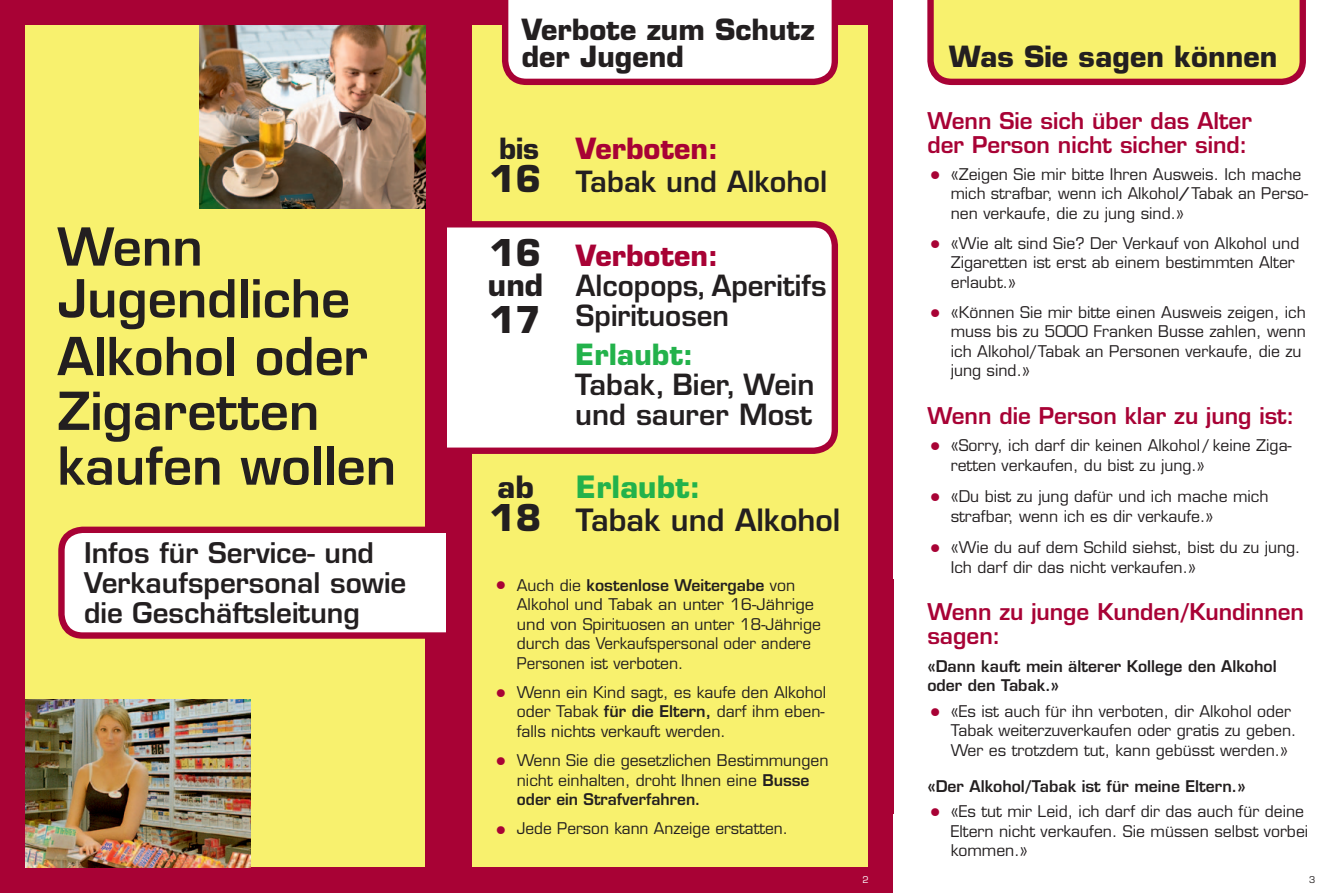
<style>
.page{position:relative;width:1340px;height:893px;background:#fff}
.page>*{position:absolute;margin:0;border:0;box-sizing:border-box;transform-origin:0 0}
.t1{font:600 51px/54.8px "Eurostile";color:#231f20}
.t2{font:700 36px/73.3px "Eurostile";color:#231f20}
.t3{font:600 30px "Eurostile";color:#231f20}
.t4{font:700 30px "Eurostile";color:#23b24b}
.t5{font:700 30px "Eurostile";color:#231f20}
.t6{font:600 28.5px/30px "Eurostile";color:#231f20}
.t7{font:700 28.5px/27px "Eurostile";color:#231f20}
.t8{font:700 28.5px "Eurostile";color:#a80235}
.t9{font:700 28.5px "Eurostile";color:#23b24b}
.t10{font:600 27.75px/30px "Eurostile";color:#231f20}
.t11{font:600 22.5px/24px "Eurostile";color:#a80235}
.t12{font:21px "Eurostile";color:#a80235}
.t13{font:15.75px/19.5px "Eurostile";color:#231f20}
.t14{font:600 15.75px/19.5px "Eurostile";color:#231f20}
.t15{font:9px "Eurostile";color:#fff}
.t16{font:9px "Eurostile";color:#231f20}
.s1{font-weight:600}
.s2{font-size:21px;color:#a80235}
.s3{font-weight:700}
</style>
<div class="page">
<div style="left:446px;top:0;width:447px;height:893px;background:#a80235"></div>
<div style="left:472px;top:26px;width:395px;height:841px;background:#f8f16e"></div>
<div style="left:415px;top:224px;width:419px;height:227px;background:#fff;border-radius:21px"></div>
<div style="left:411px;top:221px;width:427px;height:233px;border:6px solid #a80235;border-radius:21px"></div>
<svg style="left:502px;top:0;width:336px;height:85px;background:#f6e6e9"></svg>
<div style="left:0;top:0;width:446px;height:893px;background:#a80235"></div>
<div style="left:26px;top:26px;width:399px;height:841px;background:#f8f16e"></div>
<img style="left:26px;top:699px;width:225px;height:168px">
<img style="left:200px;top:26px;width:225px;height:182px">
<div style="left:61px;top:530px;width:406px;height:105px;background:#fff;border-radius:21px"></div>
<div style="left:58px;top:527px;width:412px;height:112px;border:6px solid #a80235;border-radius:21px"></div>
<div style="left:446px;top:474px;width:26px;height:173px;background:#a80235"></div>
<svg style="left:927px;top:0;width:378px;height:85px;background:#f0d969"></svg>
<h1 class="t1" style="left:57px;top:220px;width:294px;line-height:51.8px">Wenn<br>Jugendliche</h1>
<h1 class="t1" style="left:57px;top:328px;width:340px">Alkohol oder<br>Zigaretten kaufen wollen</h1>
<h3 class="t10" style="left:84px;top:537px;width:324px">Infos für Service- und<br>Verkaufspersonal sowie die Geschäftsleitung</h3>
<h3 class="t7" style="left:522px;top:16px;width:294px">Verbote zum Schutz der Jugend</h3>
<h3 class="t7" style="left:499px;top:135px;width:42px">bis</h3>
<h2 class="t2" style="left:489px;top:142px;width:53px">16<br>16</h2>
<h3 class="t5" style="left:488px;top:266px;width:57px">und</h3>
<h2 class="t2" style="left:489px;top:283px;width:53px">17</h2>
<h3 class="t5" style="left:497px;top:469px;width:38px">ab</h3>
<h2 class="t2" style="left:489px;top:481px;width:53px">18</h2>
<h3 class="t8" style="left:576px;top:131px;width:144px">Verboten:</h3>
<h3 class="t6" style="left:576px;top:166px;width:253px">Tabak und Alkohol</h3>
<h3 class="t8" style="left:576px;top:238px;width:144px">Verboten:</h3>
<h3 class="t6" style="left:576px;top:270px;width:252px">Alcopops, Aperitifs<br>Spirituosen</h3>
<h3 class="t9" style="left:575px;top:337px;width:120px">Erlaubt:</h3>
<h3 class="t6" style="left:575px;top:370px;width:241px">Tabak, Bier, Wein und saurer Most</h3>
<h3 class="t4" style="left:576px;top:469px;width:126px">Erlaubt:</h3>
<h3 class="t3" style="left:576px;top:502px;width:266px">Tabak und Alkohol</h3>
<h3 class="t12" style="left:495px;top:573px;width:12px">•</h3>
<h3 class="t12" style="left:495px;top:680px;width:12px">•</h3>
<h3 class="t12" style="left:495px;top:749px;width:12px">•</h3>
<h3 class="t12" style="left:495px;top:818px;width:12px">•</h3>
<p class="t13" style="left:517px;top:575px;width:305px">Auch die <span class="s1">kostenlose Weitergabe</span> von Alkohol und Tabak an unter 16-Jährige und von Spirituosen an unter 18-Jährige durch das Verkaufspersonal oder andere Personen ist verboten.</p>
<p class="t13" style="left:517px;top:682px;width:311px;text-align:justify">Wenn ein Kind sagt, es kaufe den Alkohol oder Tabak <span class="s1">für die Eltern,</span> darf ihm eben&shy;falls nichts verkauft werden.</p>
<p class="t13" style="left:517px;top:751px;width:313px">Wenn Sie die gesetzlichen Bestimmungen nicht einhalten, droht Ihnen eine <span class="s1">Busse oder ein Strafverfahren.</span></p>
<p class="t13" style="left:517px;top:819px;width:273px">Jede Person kann Anzeige erstatten.</p>
<h3 class="t7" style="left:949px;top:43px;width:330px">Was Sie sagen können</h3>
<h3 class="t11" style="left:927px;top:108px;width:326px">Wenn Sie sich über das Alter der Person nicht sicher sind:</h3>
<p class="t13" style="left:950px;top:164px;width:359px;text-indent:-21px"><span class="s2">•</span> «Zeigen Sie mir bitte Ihren Ausweis. Ich mache mich strafbar, wenn ich Alkohol<span class="s1">/</span>Tabak an Perso&shy;nen verkaufe, die zu jung sind.»</p>
<p class="t13" style="left:950px;top:233px;width:350px;text-indent:-21px"><span class="s2">•</span> «Wie alt sind Sie? Der Verkauf von Alkohol und<br>Zigaretten ist erst ab einem bestimmten Alter erlaubt.»</p>
<p class="t13" style="left:950px;top:302px;width:357px;text-indent:-21px"><span class="s2">•</span> «Können Sie mir bitte einen Ausweis zeigen, ich muss bis zu 5000 Franken Busse zahlen, wenn ich Alkohol<span class="s1">/</span>Tabak an Personen verkaufe, die zu jung sind.»</p>
<h3 class="t11" style="left:927px;top:404px;width:369px">Wenn die Person klar zu jung ist:</h3>
<p class="t13" style="left:950px;top:436px;width:342px;text-indent:-21px"><span class="s2">•</span> «Sorry, ich darf dir keinen Alkohol<span class="s1">/</span> keine Ziga&shy;retten verkaufen, du bist zu jung.»</p>
<p class="t13" style="left:950px;top:487px;width:319px;text-indent:-21px"><span class="s2">•</span> «Du bist zu jung dafür und ich mache mich strafbar, wenn ich es dir verkaufe.»</p>
<p class="t13" style="left:950px;top:538px;width:351px;text-indent:-21px"><span class="s2">•</span> «Wie du auf dem Schild siehst, bist du zu jung.<br>Ich darf dir das nicht verkaufen.»</p>
<h3 class="t11" style="left:927px;top:599px;width:378px">Wenn zu junge Kunden<span class="s3">/</span>Kundinnen sagen:</h3>
<p class="t14" style="left:927px;top:656px;width:351px">«Dann kauft mein älterer Kollege den Alkohol oder den Tabak.»</p>
<p class="t13" style="left:950px;top:701px;width:347px;text-indent:-21px"><span class="s2">•</span> «Es ist auch für ihn verboten, dir Alkohol oder<br>Tabak weiterzuverkaufen oder gratis zu geben.<br>Wer es trotzdem tut, kann gebüsst werden.»</p>
<p class="t14" style="left:927px;top:776px;width:320px">«Der Alkohol<span class="s3">/</span>Tabak ist für meine Eltern.»</p>
<p class="t13" style="left:950px;top:802px;width:359px;text-indent:-21px"><span class="s2">•</span> «Es tut mir Leid, ich darf dir das auch für deine<br>Eltern nicht verkaufen. Sie müssen selbst vorbei kommen.»</p>
<p class="t15" style="left:862px;top:874px;width:8px">2</p>
<p class="t16" style="left:1309px;top:874px;width:8px">3</p>
</div>
